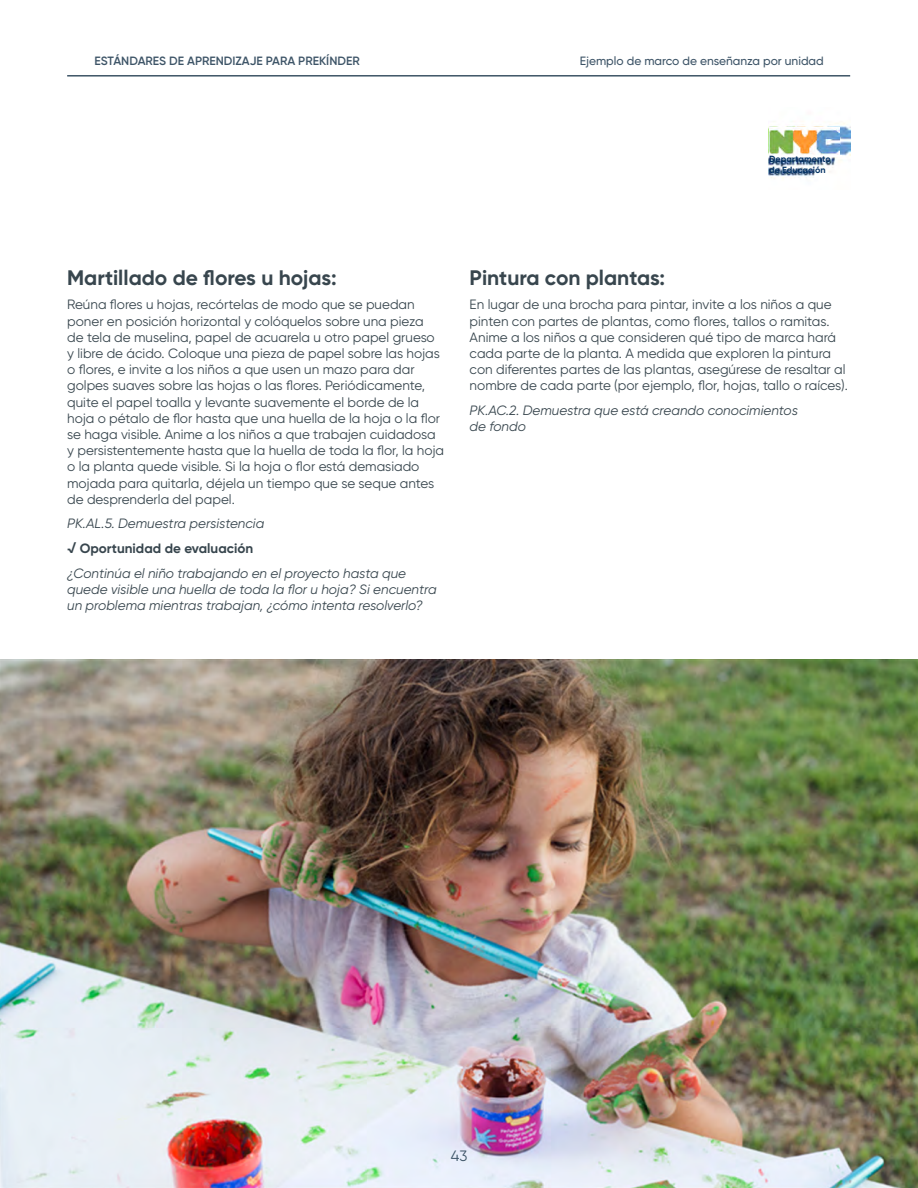
<style>
.page{position:relative;width:918px;height:1188px;background:#fff}
.page>*{position:absolute;margin:0;border:0;box-sizing:border-box;transform-origin:0 0}
.灰加粗{font:700 21px "Gilroy";color:#38464e}
.t1{font:15px "Gilroy";color:#3d5467}
.正文段后二{font:13.5px/16.2px "Gilroy";color:#38464e}
.正文斜{font:italic 13.5px/16.2px "Gilroy";color:#38464e}
.正文加粗{font:700 13.5px "Gilroy";color:#38464e}
.t2{font:600 12px "Gilroy";color:#3d5467}
.t3{font:500 12px "Gilroy";color:#3d5467}
.t4{font:700 9px/10.5px "Gilroy";color:#033163}
</style>
<div class="page">
<img style="left:0;top:659px;width:918px;height:529px">
<img style="left:769px;top:121px;width:81px;height:58px">
<hr style="left:67px;top:75px;width:783px;height:2px;background:#3d5466">
<img style="left:769px;top:128px;width:71px;height:27px">
<hr style="left:768px;top:155px;width:73px;height:2px;background:#fff">
<p class="t2" style="left:95px;top:53px;width:267px">ESTÁNDARES DE APRENDIZAJE PARA PREKÍNDER</p>
<p class="t3" style="left:580px;top:53px;width:245px">Ejemplo de marco de enseñanza por unidad</p>
<p class="t4" style="left:769px;top:154px;width:63px">Departamento de Educación</p>
<p class="灰加粗" style="left:67px;top:264px;width:271px">Martillado de flores u hojas:</p>
<p class="正文段后二" style="left:67px;top:296px;width:378px">Reúna flores u hojas, recórtelas de modo que se puedan poner en posición horizontal y colóquelos sobre una pieza<br>de tela de muselina, papel de acuarela u otro papel grueso y libre de ácido. Coloque una pieza de papel sobre las hojas o flores, e invite a los niños a que usen un mazo para dar golpes suaves sobre las hojas o las flores. Periódicamente, quite el papel toalla y levante suavemente el borde de la hoja o pétalo de flor hasta que una huella de la hoja o la flor se haga visible. Anime a los niños a que trabajen cuidadosa y persistentemente hasta que la huella de toda la flor, la hoja o la planta quede visible. Si la hoja o flor está demasiado mojada para quitarla, déjela un tiempo que se seque antes de desprenderla del papel.</p>
<p class="正文斜" style="left:67px;top:516px;width:199px">PK.AL.5. Demuestra persistencia</p>
<p class="正文加粗" style="left:67px;top:540px;width:188px">√ Oportunidad de evaluación</p>
<p class="正文斜" style="left:67px;top:565px;width:371px">¿Continúa el niño trabajando en el proyecto hasta que quede visible una huella de toda la flor u hoja? Si encuentra un problema mientras trabajan, ¿cómo intenta resolverlo?</p>
<p class="灰加粗" style="left:470px;top:264px;width:197px">Pintura con plantas:</p>
<p class="正文段后二" style="left:470px;top:296px;width:380px">En lugar de una brocha para pintar, invite a los niños a que pinten con partes de plantas, como flores, tallos o ramitas.<br>Anime a los niños a que consideren qué tipo de marca hará cada parte de la planta. A medida que exploren la pintura con diferentes partes de las plantas, asegúrese de resaltar al nombre de cada parte (por ejemplo, flor, hojas, tallo o raíces).</p>
<p class="正文斜" style="left:470px;top:402px;width:330px">PK.AC.2. Demuestra que está creando conocimientos de fondo</p>
<p class="t1" style="left:451px;top:1147px;width:18px">43</p>
</div>
